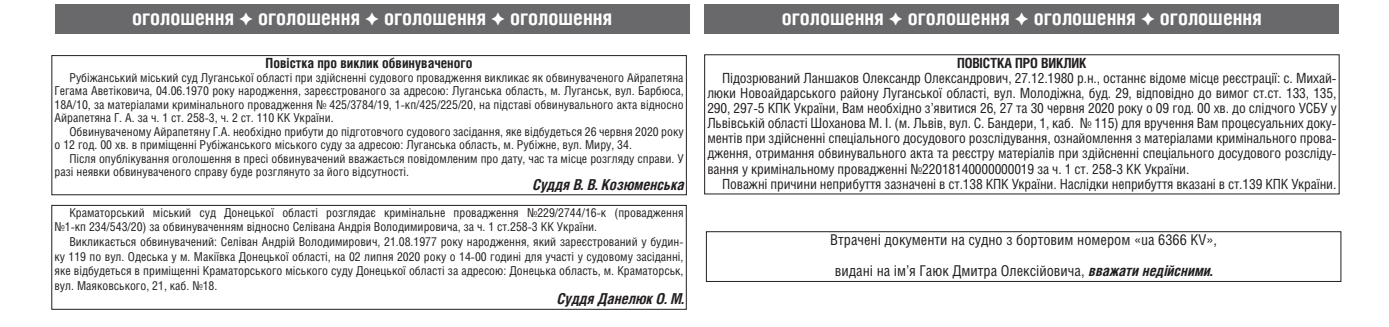
<style>
.page{position:relative;width:1389px;height:327px;background:#fff}
.page>*{position:absolute;margin:0;border:0;box-sizing:border-box;transform-origin:0 0}
.t1{font:700 21px "Helios Cond";color:#fff}
.t2{font:italic 700 15.05px "Helios Cond";color:#231f20}
.t3{font:14.88px/31.2px "Helios Cond";color:#231f20;text-align:center}
.t4{font:14px "Helios Cond";letter-spacing:-.01em;color:#231f20}
.t5{font:700 14px "Helios Cond";color:#231f20}
.t6{font:12.25px "Helios Cond";color:#231f20}
.s1{font-weight:700;font-style:italic}
</style>
<div class="page">
<div style="left:52px;top:55px;width:635px;height:140px;border:1px solid #231f20"></div>
<div style="left:706px;top:231px;width:635px;height:50px;border:1px solid #231f20"></div>
<div style="left:52px;top:205px;width:635px;height:104px;border:1px solid #231f20"></div>
<div style="left:704px;top:4px;width:635px;height:30px;background:#69696c"></div>
<div style="left:55px;top:4px;width:635px;height:30px;background:#69696c"></div>
<h1 class="t1" style="left:132px;top:5px;width:482px">оголошення ✦ оголошення ✦ оголошення ✦ оголошення</h1>
<h1 class="t1" style="left:782px;top:5px;width:482px">оголошення ✦ оголошення ✦ оголошення ✦ оголошення</h1>
<p class="t5" style="left:266px;top:55px;width:208px">Повістка про виклик обвинуваченого</p>
<p class="t6" style="left:69px;top:70px;width:616px">Рубіжанський міський суд Луганської області при здійсненні судового провадження викликає як обвинуваченого Айрапетяна</p>
<p class="t6" style="left:55px;top:83px;width:631px">Гегама Аветіковича, 04.06.1970 року народження, зареєстрованого за адресою: Луганська область, м. Луганськ, вул. Барбюса,</p>
<p class="t6" style="left:55px;top:97px;width:631px">18А/10, за матеріалами кримінального провадження № 425/3784/19, 1-кп/425/225/20, на підставі обвинувального акта відносно</p>
<p class="t6" style="left:55px;top:110px;width:281px">Айрапетяна Г. А. за ч. 1 ст. 258-3, ч. 2 ст. 110 КК України.</p>
<p class="t6" style="left:69px;top:124px;width:616px">Обвинуваченому Айрапетяну Г.А. необхідно прибути до підготовчого судового засідання, яке відбудеться 26 червня 2020 року</p>
<p class="t6" style="left:55px;top:137px;width:579px">о 12 год. 00 хв. в приміщенні Рубіжанського міського суду за адресою: Луганська область, м. Рубіжне, вул. Миру, 34.</p>
<p class="t6" style="left:69px;top:151px;width:616px">Після опублікування оголошення в пресі обвинувачений вважається повідомленим про дату, час та місце розгляду справи. У</p>
<p class="t6" style="left:55px;top:164px;width:356px">разі неявки обвинуваченого справу буде розглянуто за його відсутності.</p>
<p class="t2" style="left:532px;top:175px;width:157px">СуддяВ.В.Козюменська</p>
<p class="t6" style="left:69px;top:205px;width:616px">Краматорський міський суд Донецької області розглядає кримінальне провадження №229/2744/16-к (провадження</p>
<p class="t6" style="left:54px;top:219px;width:544px">№1-кп 234/543/20) за обвинуваченням відносно Селівана Андрія Володимировича, за ч. 1 ст.258-3 КК України.</p>
<p class="t6" style="left:69px;top:234px;width:616px">Викликається обвинувачений: Селіван Андрій Володимирович, 21.08.1977 року народження, який зареєстрований у будин-</p>
<p class="t6" style="left:54px;top:248px;width:631px">ку 119 по вул. Одеська у м. Макіївка Донецької області, на 02 липня 2020 року о 14-00 годині для участі у судовому засіданні,</p>
<p class="t6" style="left:54px;top:263px;width:631px">яке відбудеться в приміщенні Краматорського міського суду Донецької області за адресою: Донецька область, м. Краматорськ,</p>
<p class="t6" style="left:54px;top:277px;width:164px">вул. Маяковського, 21, каб. №18.</p>
<p class="t2" style="left:556px;top:289px;width:133px">СуддяДанелюкО.М.</p>
<p class="t5" style="left:957px;top:54px;width:131px">ПОВІСТКА ПРО ВИКЛИК</p>
<p class="t4" style="left:722px;top:69px;width:616px">Підозрюваний Ланшаков Олександр Олександрович, 27.12.1980 р.н., останнє відоме місце реєстрації: с. Михай-</p>
<p class="t4" style="left:707px;top:84px;width:631px">люки Новоайдарського району Луганської області, вул. Молодіжна, буд. 29, відповідно до вимог ст.ст. 133, 135,</p>
<p class="t4" style="left:707px;top:99px;width:631px">290, 297-5 КПК України, Вам необхідно з’явитися 26, 27 та 30 червня 2020 року о 09 год. 00 хв. до слідчого УСБУ у</p>
<p class="t4" style="left:707px;top:115px;width:631px">Львівській області Шоханова М. І. (м. Львів, вул. С. Бандери, 1, каб. № 115) для вручення Вам процесуальних доку-</p>
<p class="t4" style="left:707px;top:130px;width:631px">ментів при здійсненні спеціального досудового розслідування, ознайомлення з матеріалами кримінального прова-</p>
<p class="t4" style="left:707px;top:145px;width:631px">дження, отримання обвинувального акта та реєстру матеріалів при здійсненні спеціального досудового розсліду-</p>
<p class="t4" style="left:707px;top:160px;width:484px">вання у кримінальному провадженні №22018140000000019 за ч. 1 ст. 258-3 КК України.</p>
<p class="t4" style="left:722px;top:175px;width:616px">Поважні причини неприбуття зазначені в ст.138 КПК України. Наслідки неприбуття вказані в ст.139 КПК України.</p>
<p class="t3" style="left:830px;top:224px;width:388px">Втрачені документи на судно з бортовим номером «ua 6366 KV», видані на ім’я Гаюк Дмитра Олексійовича, <span class="s1">вважатинедійсними.</span></p>
</div>
